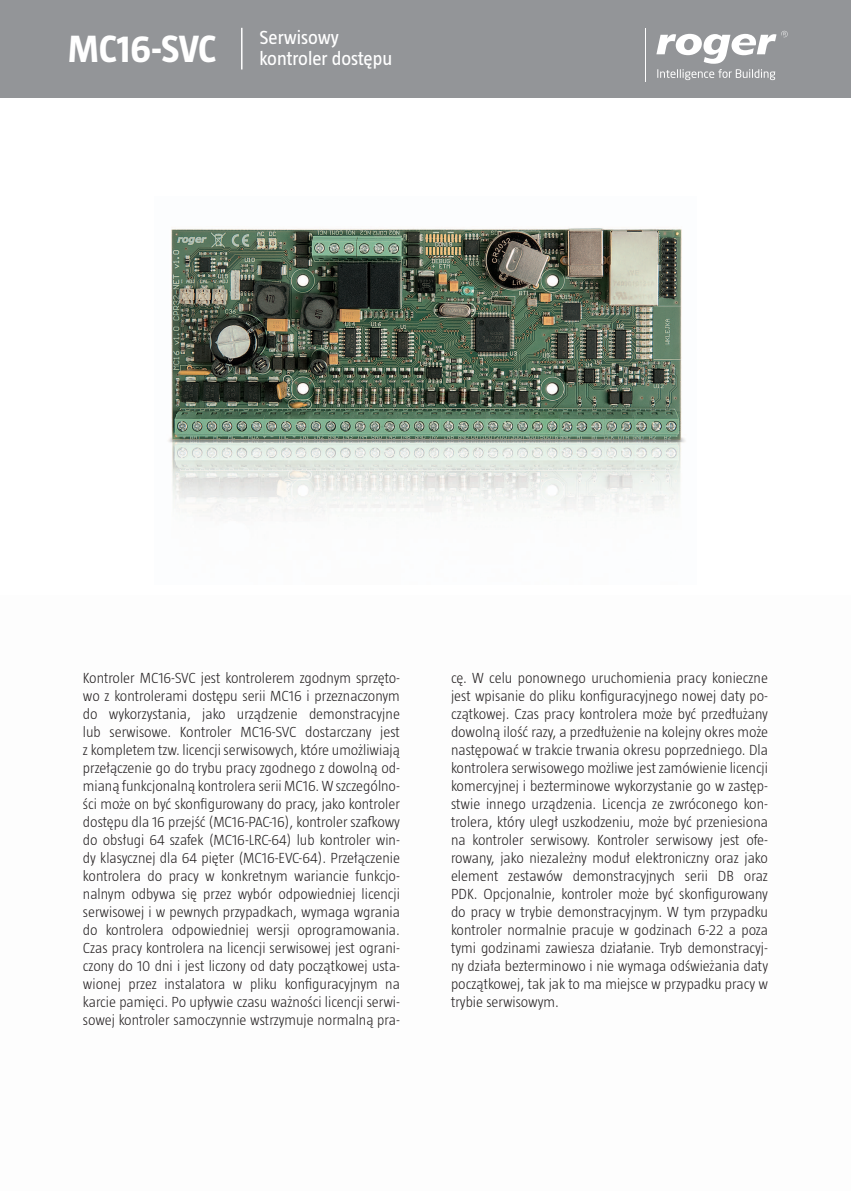
<style>
.page{position:relative;width:851px;height:1191px;background:#fff}
.page>*{position:absolute;margin:0;border:0;box-sizing:border-box;transform-origin:0 0}
.t1{font:700 39px "Taz";color:#fff}
.t2{font:19.5px/21px "Taz";color:#fff}
.t3{font:300 15px/18px "Taz";color:#231f20;text-align:justify}
</style>
<div class="page">
<div style="left:0;top:0;width:850px;height:98px;background:#939598"></div>
<hr style="left:241px;top:28px;width:1px;height:41px;background:#fff">
<img style="left:168px;top:228px;width:517px;height:285px">
<hr style="left:644px;top:28px;width:1px;height:54px;background:#fff">
<svg style="left:656px;top:31px;width:131px;height:49px"></svg>
<h1 class="t1" style="left:68px;top:27px;width:150px">MC16-SVC</h1>
<h2 class="t2" style="left:259px;top:26px;width:134px">Serwisowy kontroler dostępu</h2>
<p class="t3" style="left:83px;top:668px;width:318px">Kontroler MC16-SVC jest kontrolerem zgodnym sprzęto&shy;wo z kontrolerami dostępu serii MC16 i przeznaczonym do wykorzystania, jako urządzenie demonstracyjne lub serwisowe. Kontroler MC16-SVC dostarczany jest z kompletem tzw. licencji serwisowych, które umożliwiają przełączenie go do trybu pracy zgodnego z dowolną od&shy;mianą funkcjonalną kontrolera serii MC16. W szczególno&shy;ści może on być skonfigurowany do pracy, jako kontroler dostępu dla 16 przejść (MC16-PAC-16), kontroler szafkowy do obsługi 64 szafek (MC16-LRC-64) lub kontroler win&shy;dy klasycznej dla 64 pięter (MC16-EVC-64). Przełączenie kontrolera do pracy w konkretnym wariancie funkcjo&shy;nalnym odbywa się przez wybór odpowiedniej licencji serwisowej i w pewnych przypadkach, wymaga wgrania do kontrolera odpowiedniej wersji oprogramowania.<br>Czas pracy kontrolera na licencji serwisowej jest ograni&shy;czony do 10 dni i jest liczony od daty początkowej usta&shy;wionej przez instalatora w pliku konfiguracyjnym na karcie pamięci. Po upływie czasu ważności licencji serwi&shy;sowej kontroler samoczynnie wstrzymuje normalną pra-</p>
<p class="t3" style="left:451px;top:668px;width:318px">cę. W celu ponownego uruchomienia pracy konieczne jest wpisanie do pliku konfiguracyjnego nowej daty po&shy;czątkowej. Czas pracy kontrolera może być przedłużany dowolną ilość razy, a przedłużenie na kolejny okres może następować w trakcie trwania okresu poprzedniego. Dla kontrolera serwisowego możliwe jest zamówienie licencji komercyjnej i bezterminowe wykorzystanie go w zastęp&shy;stwie innego urządzenia. Licencja ze zwróconego kon&shy;trolera, który uległ uszkodzeniu, może być przeniesiona na kontroler serwisowy. Kontroler serwisowy jest ofe&shy;rowany, jako niezależny moduł elektroniczny oraz jako element zestawów demonstracyjnych serii DB oraz PDK. Opcjonalnie, kontroler może być skonfigurowany do pracy w trybie demonstracyjnym. W tym przypadku kontroler normalnie pracuje w godzinach 6-22 a poza tymi godzinami zawiesza działanie. Tryb demonstracyj&shy;ny działa bezterminowo i nie wymaga odświeżania daty początkowej, tak jak to ma miejsce w przypadku pracy w trybie serwisowym.</p>
</div>
